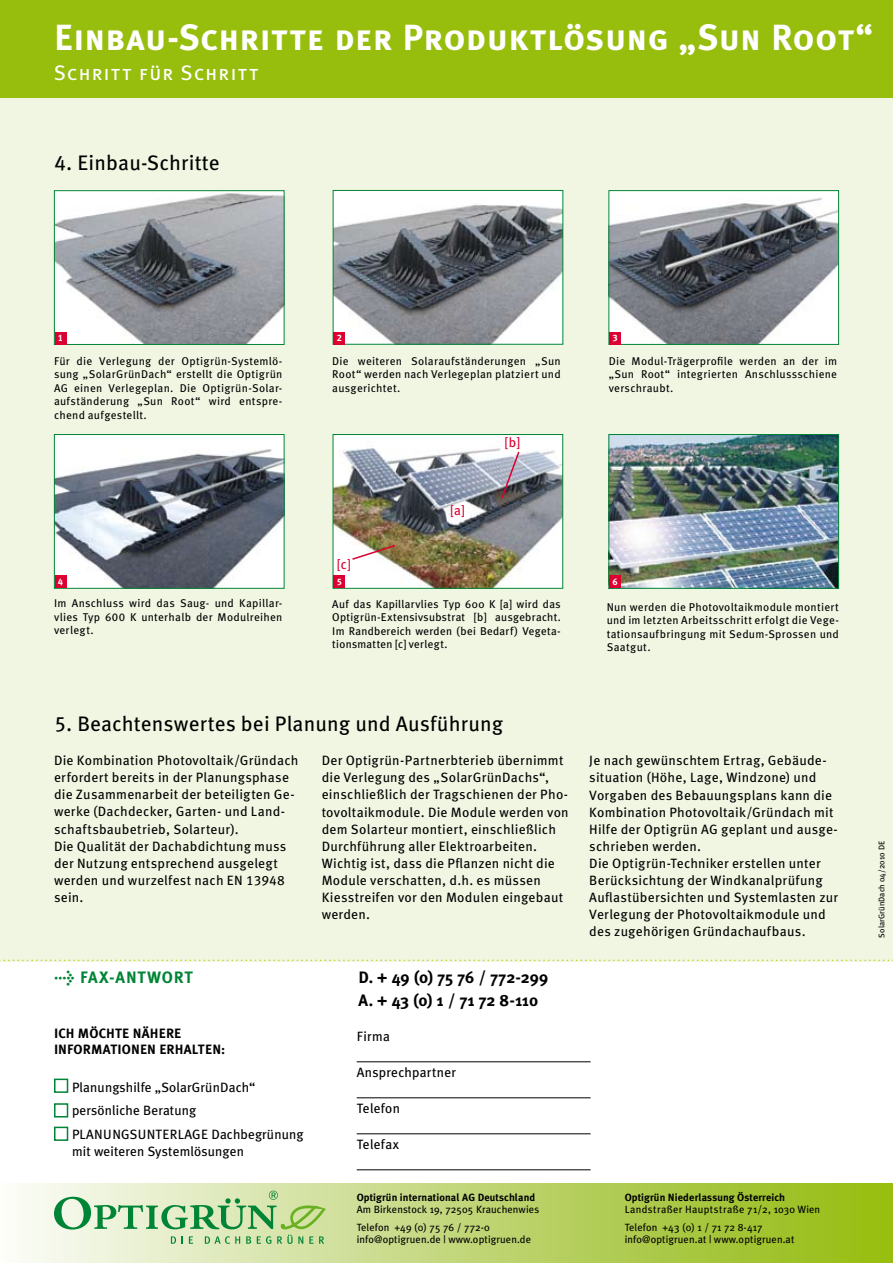
<style>
.page{position:relative;width:893px;height:1263px;background:#fff}
.page>*{position:absolute;margin:0;border:0;box-sizing:border-box;transform-origin:0 0}
.t1{font:36.45px "Meta Plus Bold Caps";letter-spacing:.01em;color:#fff}
.t2{font:21px "Meta Pro";letter-spacing:.01em;color:#000}
.t3{font:21px "Meta Plus Book Caps";letter-spacing:.06em;color:#fff}
.t4{font:700 16.5px/22.5px "Meta Plus";letter-spacing:.005em;color:#000}
.t5{font:700 16.5px "Meta Plus";letter-spacing:.045em;color:#008435}
.t6{font:13.5px/17px "Meta Pro";letter-spacing:.015em;color:#000}
.t7{font:13.5px/23.7px "Meta Plus";letter-spacing:.01em;color:#000}
.t8{font:700 13.5px/16.5px "Meta Plus";letter-spacing:.01em;color:#000}
.t9{font:13.5px "Meta Plus";color:#db0031}
.t10{font:11.25px/13.5px "Meta Pro";letter-spacing:.025em;color:#000;text-align:justify}
.t11{font:11.25px/13.5px "Meta Plus";letter-spacing:.025em;color:#000;text-align:justify}
.t12{font:10.5px/18px "Meta Plus";letter-spacing:.01em;color:#000}
.t13{font:700 10.5px "Meta Plus";letter-spacing:.01em;color:#000}
.t14{font:10.5px/18px "Meta Plus";letter-spacing:.03em;color:#000}
.t15{font:700 9.3px "Meta Pro";color:#fff}
.t16{font:8.25px "Meta Plus";letter-spacing:.01em;color:#000}
</style>
<div class="page">
<div style="left:0;top:1183px;width:893px;height:80px;background:linear-gradient(to right,#fafaf7,#91b90b)"></div>
<div style="left:0;top:85px;width:893px;height:876px;background:#f1f6e3"></div>
<hr style="left:357px;top:1061px;width:234px;height:1px;background:#000">
<hr style="left:357px;top:1097px;width:234px;height:1px;background:#000">
<hr style="left:357px;top:1133px;width:234px;height:1px;background:#000">
<hr style="left:357px;top:1169px;width:234px;height:1px;background:#000">
<div style="left:54px;top:1078px;width:14px;height:15px;border:2px solid #008435"></div>
<div style="left:54px;top:1103px;width:14px;height:14px;border:2px solid #008435"></div>
<div style="left:54px;top:1127px;width:14px;height:14px;border:2px solid #008435"></div>
<img style="left:56px;top:192px;width:226px;height:151px">
<div style="left:54px;top:190px;width:230px;height:155px;border:1px solid #008435"></div>
<img style="left:335px;top:192px;width:226px;height:151px">
<div style="left:333px;top:190px;width:230px;height:155px;border:1px solid #008435"></div>
<img style="left:610px;top:192px;width:227px;height:151px">
<div style="left:608px;top:190px;width:231px;height:155px;border:1px solid #008435"></div>
<img style="left:56px;top:436px;width:226px;height:151px">
<div style="left:54px;top:434px;width:230px;height:155px;border:1px solid #008435"></div>
<img style="left:335px;top:436px;width:226px;height:151px">
<div style="left:333px;top:434px;width:230px;height:155px;border:1px solid #008435"></div>
<img style="left:610px;top:436px;width:227px;height:151px">
<div style="left:608px;top:434px;width:231px;height:155px;border:1px solid #008435"></div>
<div style="left:0;top:0;width:893px;height:98px;background:#97be0d"></div>
<svg style="left:0;top:959px;width:893px;height:2px"></svg>
<svg style="left:54px;top:1191px;width:272px;height:53px;background:#bad9a9"></svg>
<svg style="left:500px;top:450px;width:21px;height:50px"></svg>
<svg style="left:351px;top:544px;width:46px;height:17px"></svg>
<div style="left:55px;top:332px;width:12px;height:12px;background:#db0031"></div>
<div style="left:333px;top:332px;width:12px;height:12px;background:#db0031"></div>
<div style="left:609px;top:332px;width:12px;height:12px;background:#db0031"></div>
<div style="left:55px;top:576px;width:12px;height:12px;background:#db0031"></div>
<div style="left:333px;top:576px;width:12px;height:12px;background:#db0031"></div>
<div style="left:609px;top:576px;width:12px;height:12px;background:#db0031"></div>
<h1 class="t1" style="left:54px;top:16px;width:821px">Einbau-Schritte der Produktlösung „Sun Root“</h1>
<h2 class="t3" style="left:54px;top:61px;width:206px">Schritt für Schritt</h2>
<h2 class="t2" style="left:54px;top:150px;width:167px">4. Einbau-Schritte</h2>
<p class="t15" style="left:58px;top:332px;width:7px">1</p>
<p class="t15" style="left:337px;top:332px;width:7px">2</p>
<p class="t15" style="left:612px;top:332px;width:7px">3</p>
<p class="t10" style="left:54px;top:354px;width:230px">Für die Verlegung der Optigrün-Systemlö&shy;sung „SolarGrünDach“ erstellt die Optigrün AG einen Verlegeplan. Die Optigrün-Solar&shy;aufständerung „Sun Root“ wird entspre&shy;chend aufgestellt.</p>
<p class="t10" style="left:332px;top:354px;width:230px">Die weiteren Solaraufständerungen „Sun Root“ werden nach Verlegeplan platziert und ausgerichtet.</p>
<p class="t9" style="left:338px;top:556px;width:14px">[c]</p>
<p class="t9" style="left:451px;top:503px;width:15px">[a]</p>
<p class="t9" style="left:505px;top:435px;width:16px">[b]</p>
<p class="t10" style="left:609px;top:354px;width:230px">Die Modul-Trägerprofile werden an der im „Sun Root“ integrierten Anschlussschiene verschraubt.</p>
<p class="t15" style="left:58px;top:576px;width:7px">4</p>
<p class="t15" style="left:337px;top:576px;width:7px">5</p>
<p class="t15" style="left:612px;top:576px;width:7px">6</p>
<p class="t10" style="left:54px;top:597px;width:230px">Im Anschluss wird das Saug- und Kapillar&shy;vlies Typ 600 K unterhalb der Modulreihen verlegt.</p>
<p class="t11" style="left:332px;top:597px;width:230px">Auf das Kapillarvlies Typ 600 K [a] wird das Optigrün-Extensivsubstrat [b] ausgebracht.<br>Im Randbereich werden (bei Bedarf) Vegeta&shy;tionsmatten [c] verlegt.</p>
<h2 class="t2" style="left:54px;top:711px;width:451px">5. Beachtenswertes bei Planung und Ausführung</h2>
<p class="t10" style="left:607px;top:600px;width:234px">Nun werden die Photovoltaikmodule montiert und im letzten Arbeitsschritt erfolgt die Vege&shy;tationsaufbringung mit Sedum-Sprossen und Saatgut.</p>
<p class="t6" style="left:54px;top:752px;width:246px">Die Kombination Photovoltaik/Gründach erfordert bereits in der Planungsphase die Zusammenarbeit der beteiligten Ge&shy;werke (Dachdecker, Garten- und Land&shy;schaftsbaubetrieb, Solarteur).<br>Die Qualität der Dachabdichtung muss der Nutzung entsprechend ausgelegt werden und wurzelfest nach EN 13948 sein.</p>
<p class="t6" style="left:322px;top:752px;width:249px">Der Optigrün-Partnerbterieb übernimmt die Verlegung des „SolarGrünDachs“, einschließlich der Tragschienen der Pho&shy;tovoltaikmodule. Die Module werden von dem Solarteur montiert, einschließlich Durchführung aller Elektroarbeiten.<br>Wichtig ist, dass die Pflanzen nicht die Module verschatten, d.h. es müssen Kiesstreifen vor den Modulen eingebaut werden.</p>
<p class="t6" style="left:589px;top:752px;width:250px">Je nach gewünschtem Ertrag, Gebäude&shy;situation (Höhe, Lage, Windzone) und Vorgaben des Bebauungsplans kann die Kombination Photovoltaik/Gründach mit Hilfe der Optigrün AG geplant und ausge&shy;schrieben werden.<br>Die Optigrün-Techniker erstellen unter Berücksichtung der Windkanalprüfung Auflastübersichten und Systemlasten zur Verlegung der Photovoltaikmodule und des zugehörigen Gründachaufbaus.</p>
<p class="t5" style="left:54px;top:968px;width:141px">&gt; FAX-ANTWORT</p>
<p class="t4" style="left:359px;top:966px;width:192px">D. + 49 (0) 75 76 / 772-299<br>A. + 43 (0) 1 / 71 72 8-110</p>
<p class="t8" style="left:54px;top:1025px;width:173px">ICH MÖCHTE NÄHERE<br>INFORMATIONEN ERHALTEN:</p>
<p class="t7" style="left:72px;top:1075px;width:233px">Planungshilfe „SolarGrünDach“ persönliche beratung<br>PLANUNGSUNTERLAGE Dachbegrünung</p>
<p class="t7" style="left:72px;top:1139px;width:174px">mit weiteren Systemlösungen</p>
<p class="t7" style="left:357px;top:1024px;width:35px">Firma</p>
<p class="t7" style="left:357px;top:1060px;width:101px">Ansprechpartner</p>
<p class="t7" style="left:357px;top:1096px;width:45px">Telefon</p>
<p class="t7" style="left:357px;top:1132px;width:44px">Telefax</p>
<p class="t13" style="left:357px;top:1192px;width:180px">Optigrün international AG Deutschland</p>
<p class="t12" style="left:357px;top:1201px;width:184px">Am Birkenstock 19, 72505 Krauchenwies<br>Telefon +49 (0) 75 76 / 772-0</p>
<p class="t12" style="left:357px;top:1231px;width:176px">info@optigruen.de | www.optigruen.de</p>
<p class="t13" style="left:625px;top:1191px;width:162px">Optigrün Niederlassung Österreich</p>
<p class="t14" style="left:625px;top:1200px;width:197px">Landstraßer Hauptstraße 71/2, 1030 Wien<br>Telefon +43 (0) 1 / 71 72 8-417</p>
<p class="t12" style="left:625px;top:1230px;width:171px">info@optigruen.at | www.optigruen.at</p>
<p class="t16" style="left:877px;top:938px;width:98px;rotate:-90deg">SolarGrünDach 04/2010 DE</p>
</div>
